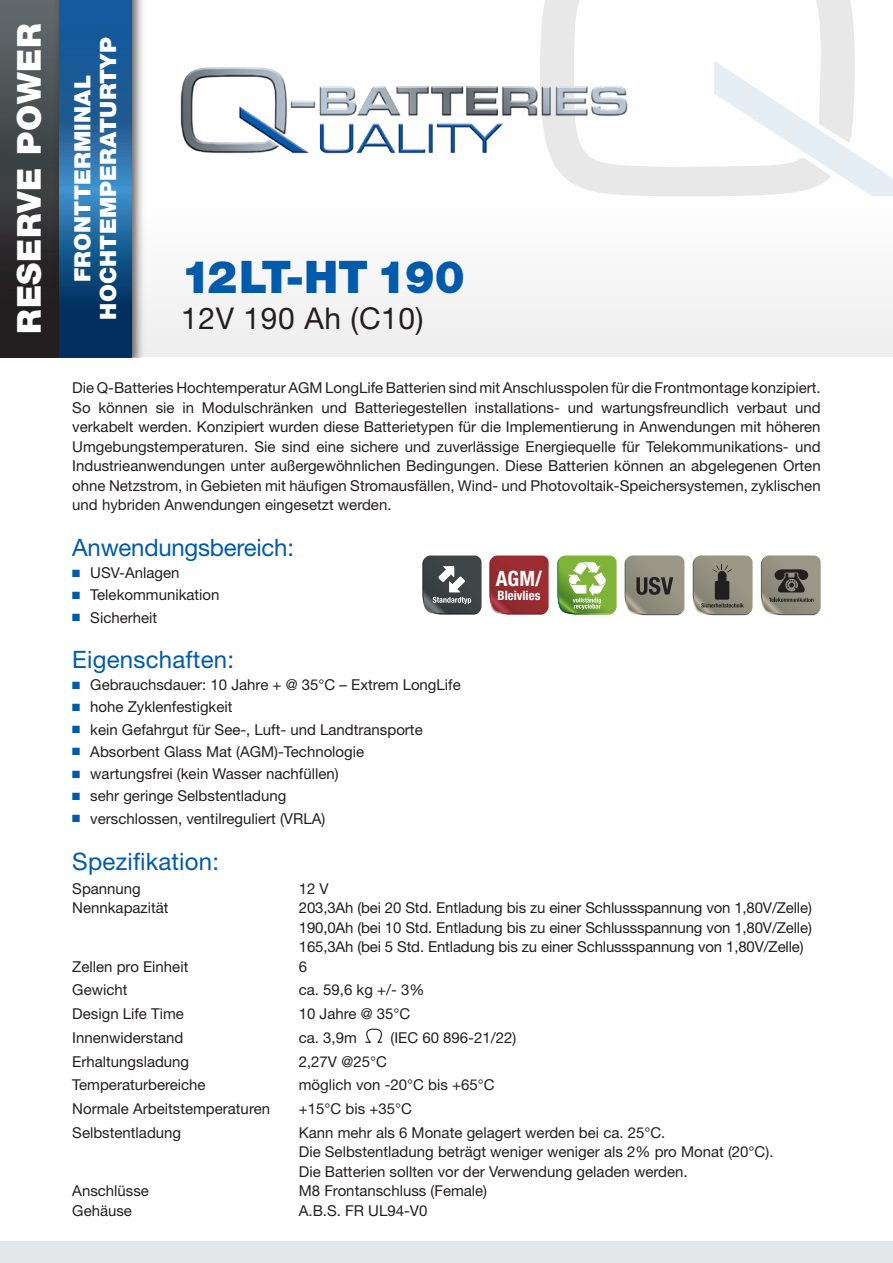
<style>
.page{position:relative;width:893px;height:1263px;background:#fff}
.page>*{position:absolute;margin:0;border:0;box-sizing:border-box;transform-origin:0 0}
.t1{font:900 45px "Helvetica Neue LT Std";letter-spacing:-.02em;color:#015aaa}
.t2{font:900 33px "Helvetica Neue LT Std";letter-spacing:.02em;color:#fff}
.t3{font:30px "Helvetica Neue LT Std";letter-spacing:.02em;color:#231f20}
.t4{font:24px "Helvetica Neue LT Std";letter-spacing:.01em;color:#015aaa}
.t5{font:24px "Helvetica Neue LT Std";letter-spacing:-.01em;color:#015aaa}
.t6{font:900 22.5px/25.5px "Helvetica Neue LT Std";letter-spacing:.01em;color:#fff;text-align:center}
.t7{font:700 condensed 21.15px "Helvetica Neue LT Std";color:#fff}
.t8{font:15px/19.5px "Helvetica Neue LT Std";color:#231f20;text-align:justify}
.t9{font:700 condensed 12.9px "Helvetica Neue LT Std";color:#fff}
.s1{color:#015aaa}
</style>
<div class="page">
<div style="left:0;top:0;width:893px;height:357px;background:#f9f9fa"></div>
<div style="left:0;top:1242px;width:893px;height:21px;background:#e6e7e9"></div>
<svg style="left:540px;top:0;width:315px;height:196px"></svg>
<svg style="left:714px;top:61px;width:179px;height:135px"></svg>
<img style="left:180px;top:59px;width:479px;height:100px">
<div style="left:0;top:0;width:65px;height:357px;background:linear-gradient(to bottom,#5f6a6c,#1a1415)"></div>
<div style="left:53px;top:0;width:91px;height:357px;background:#231f20;opacity:.75"></div>
<svg style="left:59px;top:0;width:73px;height:357px;background:#1a5a92"></svg>
<svg style="left:365px;top:1028px;width:18px;height:15px"></svg>
<svg style="left:489px;top:555px;width:60px;height:60px;background:#9d373c"></svg>
<svg style="left:557px;top:555px;width:60px;height:60px"></svg>
<svg style="left:693px;top:555px;width:60px;height:60px;background:#898679"></svg>
<svg style="left:625px;top:555px;width:59px;height:60px;background:#8b887b"></svg>
<svg style="left:761px;top:555px;width:60px;height:60px;background:#858276"></svg>
<svg style="left:422px;top:555px;width:60px;height:60px;background:#5d6465"></svg>
<h2 class="t2" style="left:9px;top:334px;width:311px;rotate:-90deg">RESERVE POWER</h2>
<h3 class="t6" style="left:70px;top:320px;width:284px;rotate:-90deg">FRONTTERMINAL<br>HOCHTEMPERATURTYP</h3>
<h1 class="t1" style="left:181px;top:250px;width:285px">12LT-HT 190</h1>
<h3 class="t3" style="left:181px;top:301px;width:244px">12V 190 Ah (C10)</h3>
<p class="t8" style="left:72px;top:378px;width:750px">Die Q-Batteries Hochtemperatur AGM LongLife Batterien sind mit Anschlusspolen für die Frontmontage konzipiert.<br>So können sie in Modulschränken und Batteriegestellen installations- und wartungsfreundlich verbaut und verkabelt werden. Konzipiert wurden diese Batterietypen für die Implementierung in Anwendungen mit höheren Umgebungstemperaturen. Sie sind eine sichere und zuverlässige Energiequelle für Telekommunikations- und Industrieanwendungen unter außergewöhnlichen Bedingungen. Diese Batterien können an abgelegenen Orten ohne Netzstrom, in Gebieten mit häufigen Stromausfällen, Wind- und Photovoltaik-Speichersystemen, zyklischen und hybriden Anwendungen eingesetzt werden.</p>
<h3 class="t5" style="left:72px;top:533px;width:223px">Anwendungsbereich:</h3>
<p class="t8" style="left:72px;top:563px;width:109px"><span class="s1">■</span> USV-Anlagen</p>
<p class="t8" style="left:72px;top:585px;width:149px"><span class="s1">■</span> Telekommunikation</p>
<p class="t8" style="left:72px;top:607px;width:86px"><span class="s1">■</span> Sicherheit</p>
<h3 class="t4" style="left:72px;top:645px;width:163px">Eigenschaften:</h3>
<p class="t8" style="left:72px;top:675px;width:390px"><span class="s1">■</span> Gebrauchsdauer: 10 Jahre + @ 35°C – Extrem LongLife</p>
<p class="t8" style="left:72px;top:697px;width:162px"><span class="s1">■</span> hohe Zyklenfestigkeit</p>
<p class="t8" style="left:72px;top:719px;width:352px"><span class="s1">■</span> kein Gefahrgut für See-, Luft- und Landtransporte</p>
<p class="t8" style="left:72px;top:741px;width:293px"><span class="s1">■</span> Absorbent Glass Mat (AGM)-Technologie</p>
<p class="t8" style="left:72px;top:764px;width:268px"><span class="s1">■</span> wartungsfrei (kein Wasser nachfüllen)</p>
<p class="t8" style="left:72px;top:786px;width:216px"><span class="s1">■</span> sehr geringe Selbstentladung</p>
<p class="t8" style="left:72px;top:808px;width:255px"><span class="s1">■</span> verschlossen, ventilreguliert (VRLA)</p>
<h3 class="t7" style="left:496px;top:566px;width:48px">AGM/</h3>
<p class="t9" style="left:498px;top:588px;width:44px">Bleivlies</p>
<h3 class="t4" style="left:72px;top:847px;width:148px">Spezifikation:</h3>
<p class="t8" style="left:72px;top:878px;width:70px">Spannung</p>
<p class="t8" style="left:299px;top:878px;width:32px">12 V</p>
<p class="t8" style="left:72px;top:898px;width:98px">Nennkapazität</p>
<p class="t8" style="left:299px;top:898px;width:515px">203,3Ah (bei 20 Std. Entladung bis zu einer Schlussspannung von 1,80V/Zelle)<br>190,0Ah (bei 10 Std. Entladung bis zu einer Schlussspannung von 1,80V/Zelle)<br>165,3Ah (bei 5 Std. Entladung bis zu einer Schlussspannung von 1,80V/Zelle)</p>
<p class="t8" style="left:72px;top:956px;width:118px">Zellen pro Einheit</p>
<p class="t8" style="left:299px;top:956px;width:10px">6</p>
<p class="t8" style="left:72px;top:980px;width:57px">Gewicht</p>
<p class="t8" style="left:299px;top:980px;width:127px">ca. 59,6 kg +/- 3%</p>
<p class="t8" style="left:72px;top:1004px;width:113px">Design Life Time</p>
<p class="t8" style="left:299px;top:1004px;width:113px">10 Jahre @ 35°C</p>
<p class="t8" style="left:72px;top:1027px;width:113px">Innenwiderstand</p>
<p class="t8" style="left:299px;top:1027px;width:60px">ca. 3,9m</p>
<p class="t8" style="left:390px;top:1027px;width:127px">(IEC 60 896-21/22)</p>
<p class="t8" style="left:72px;top:1051px;width:118px">Erhaltungsladung</p>
<p class="t8" style="left:299px;top:1051px;width:90px">2,27V @25°C</p>
<p class="t8" style="left:72px;top:1075px;width:135px">Temperaturbereiche</p>
<p class="t8" style="left:299px;top:1075px;width:197px">möglich von -20°C bis +65°C</p>
<p class="t8" style="left:72px;top:1099px;width:199px">Normale Arbeitstemperaturen</p>
<p class="t8" style="left:299px;top:1099px;width:115px">+15°C bis +35°C</p>
<p class="t8" style="left:72px;top:1122px;width:110px">Selbstentladung</p>
<p class="t8" style="left:299px;top:1122px;width:476px;text-align:left">Kann mehr als 6 Monate gelagert werden bei ca. 25°C.<br>Die Selbstentladung beträgt weniger weniger als 2% pro Monat (20°C).<br>Die Batterien sollten vor der Verwendung geladen werden.</p>
<p class="t8" style="left:72px;top:1181px;width:78px">Anschlüsse</p>
<p class="t8" style="left:299px;top:1181px;width:190px">M8 Frontanschluss (Female)</p>
<p class="t8" style="left:72px;top:1200px;width:61px">Gehäuse</p>
<p class="t8" style="left:299px;top:1200px;width:130px">A.B.S. FR UL94-V0</p>
</div>
